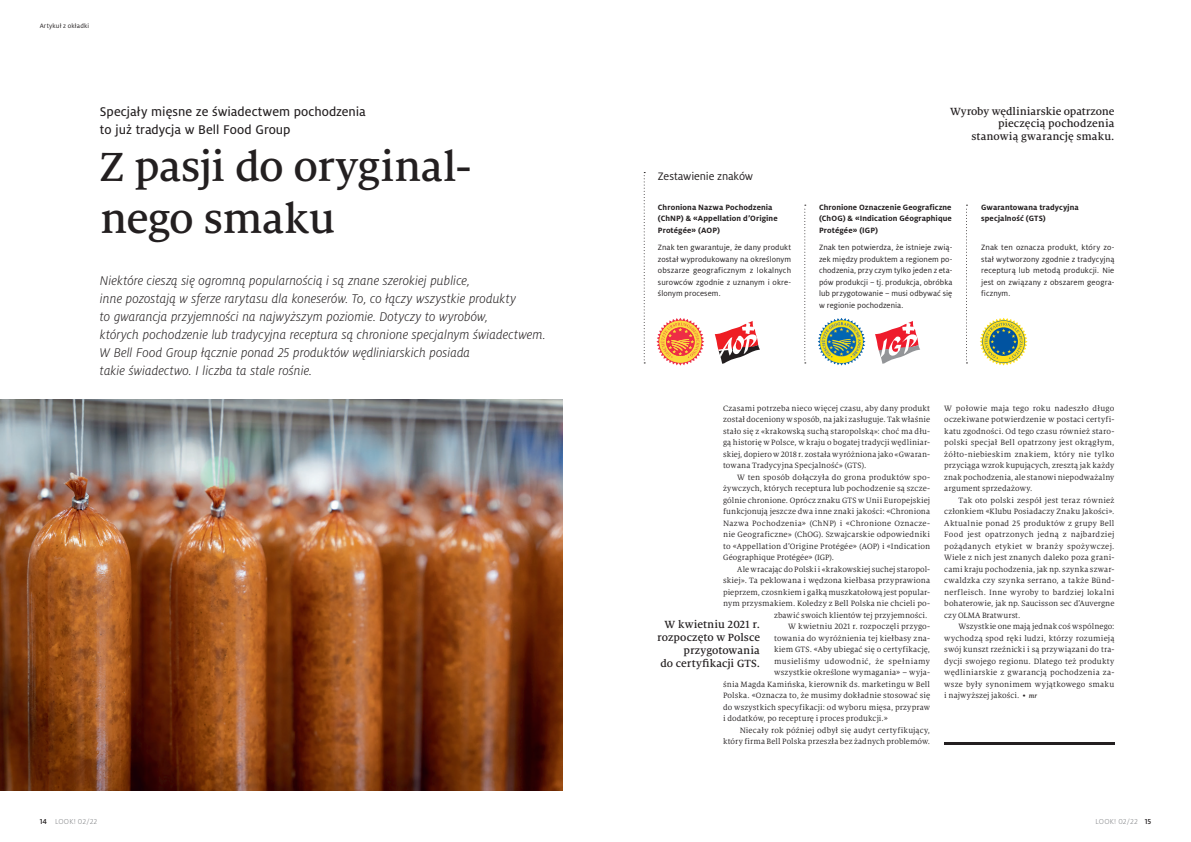
<style>
.page{position:relative;width:1191px;height:842px;background:#fff}
.page>*{position:absolute;margin:0;border:0;box-sizing:border-box;transform-origin:0 0}
.t1{font:500 45px/52px "Milo Serif Pro";letter-spacing:-.015em;color:#231f20}
.t2{font:italic 300 14px/18px "Milo Pro";color:#231f20}
.t3{font:14px/18px "Milo Pro Text";color:#231f20}
.t4{font:12px "Milo Pro";letter-spacing:-.01em;color:#231f20}
.t5{font:500 11.5px/13px "Milo Serif Pro";letter-spacing:.005em;color:#231f20;text-align:right}
.t6{font:8.5px/11.5px "Milo Serif Pro";letter-spacing:.015em;color:#231f20;text-align:justify}
.t7{font:8.5px/11.5px "Milo Pro";letter-spacing:.01em;color:#231f20;text-align:justify}
.t8{font:700 8.5px/11.5px "Milo Pro";letter-spacing:.01em;color:#231f20}
.t9{font:8.5px "Milo Serif Pro";letter-spacing:.04em;color:#231f20}
.t10{font:300 8px "Milo Pro";letter-spacing:.025em;color:#808285}
.t11{font:7px "Milo Pro";letter-spacing:.025em;color:#231f20}
.s1{font-weight:500;color:#231f20}
.s2{font-weight:500;font-style:italic;font-size:7px}
</style>
<div class="page">
<img style="left:0;top:399px;width:562px;height:391px">
<img style="left:818px;top:318px;width:47px;height:48px">
<svg style="left:656px;top:318px;width:48px;height:48px"></svg>
<svg style="left:980px;top:318px;width:47px;height:48px"></svg>
<svg style="left:875px;top:321px;width:45px;height:43px"></svg>
<svg style="left:715px;top:321px;width:45px;height:43px"></svg>
<svg style="left:804px;top:205px;width:2px;height:158px"></svg>
<hr style="left:944px;top:742px;width:170px;height:2px;background:#231f20">
<svg style="left:966px;top:205px;width:1px;height:158px"></svg>
<svg style="left:643px;top:172px;width:2px;height:191px"></svg>
<p class="t11" style="left:40px;top:22px;width:51px">Artykuł z okładki</p>
<h2 class="t3" style="left:100px;top:103px;width:267px">Specjały mięsne ze świadectwem pochodzenia to już tradycja w Bell Food Group</h2>
<h1 class="t1" style="left:100px;top:140px;width:373px">Z pasji do oryginal&shy;nego smaku</h1>
<p class="t2" style="left:100px;top:271px;width:447px">Niektóre cieszą się ogromną popularnością i są znane szerokiej publice,<br>inne pozostają w sferze rarytasu dla koneserów. To, co łączy wszystkie produkty<br>to gwarancja przyjemności na najwyższym poziomie. Dotyczy to wyrobów,<br>których pochodzenie lub tradycyjna receptura są chronione specjalnym świadectwem.<br>W Bell Food Group łącznie ponad 25 produktów wędliniarskich posiada<br>takie świadectwo. I liczba ta stale rośnie.</p>
<p class="t10" style="left:40px;top:817px;width:59px"><span class="s1">14</span> LOOK! 02/22</p>
<h3 class="t4" style="left:658px;top:169px;width:97px">Zestawienie znaków</h3>
<p class="t8" style="left:658px;top:202px;width:121px">Chroniona Nazwa Pochodzenia (ChNP) &amp; «Appellation dʼOrigine<br>Protégée» (AOP)</p>
<p class="t7" style="left:658px;top:242px;width:135px">Znak ten gwarantuje, że dany produkt został wyprodukowany na określonym obszarze geograficznym z lokalnych surowców zgodnie z uznanym i okre&shy;ślonym procesem.</p>
<h3 class="t5" style="left:950px;top:104px;width:166px">Wyroby wędliniarskie opatrzone pieczęcią pochodzenia stanowią gwarancję smaku.</h3>
<p class="t8" style="left:819px;top:202px;width:134px;text-align:justify">Chronione Oznaczenie Geograficzne (ChOG) &amp; «Indication Géographique Protégée» (IGP)</p>
<p class="t7" style="left:819px;top:242px;width:135px">Znak ten potwierdza, że istnieje zwią&shy;zek między produktem a regionem po&shy;chodzenia, przy czym tylko jeden z eta&shy;pów produkcji – tj. produkcja, obróbka lub przygotowanie – musi odbywać się w regionie pochodzenia.</p>
<p class="t8" style="left:981px;top:202px;width:99px">Gwarantowana tradycyjna specjalność (GTS)</p>
<p class="t7" style="left:981px;top:242px;width:135px">Znak ten oznacza produkt, który zo&shy;stał wytworzony zgodnie z tradycyjną recepturą lub metodą produkcji. Nie jest on związany z obszarem geogra&shy;ficznym.</p>
<p class="t6" style="left:723px;top:402px;width:208px">Czasami potrzeba nieco więcej czasu, aby dany produkt został doceniony w sposób, na jaki zasługuje. Tak właśnie stało się z «krakowską suchą staropolską»: choć ma dłu&shy;gą historię w Polsce, w kraju o bogatej tradycji wędliniar&shy;skiej, dopiero w 2018 r. została wyróżniona jako «Gwaran&shy;towana Tradycyjna Specjalność» (GTS).</p>
<p class="t6" style="left:723px;top:471px;width:208px;text-indent:14px">W ten sposób dołączyła do grona produktów spo&shy;żywczych, których receptura lub pochodzenie są szcze&shy;gólnie chronione. Oprócz znaku GTS w Unii Europejskiej funkcjonują jeszcze dwa inne znaki jakości: «Chroniona Nazwa Pochodzenia» (ChNP) i «Chronione Oznacze&shy;nie Geograficzne» (ChOG). Szwajcarskie odpowiedniki to «Appellation dʼOrigine Protégée» (AOP) i «Indication Géographique Protégée» (IGP).</p>
<p class="t6" style="left:737px;top:563px;width:194px">Ale wracając do Polski i «krakowskiej suchej staropol-</p>
<p class="t6" style="left:723px;top:575px;width:208px">skiej». Ta peklowana i wędzona kiełbasa przyprawiona</p>
<p class="t6" style="left:723px;top:586px;width:208px">pieprzem, czosnkiem i gałką muszkatołową jest popular-</p>
<p class="t6" style="left:723px;top:598px;width:208px">nym przysmakiem. Koledzy z Bell Polska nie chcieli po-</p>
<p class="t6" style="left:774px;top:609px;width:155px">zbawić swoich klientów tej przyjemności.</p>
<p class="t6" style="left:788px;top:621px;width:143px">W kwietniu 2021 r. rozpoczęli przygo-</p>
<p class="t6" style="left:774px;top:632px;width:157px">towania do wyróżnienia tej kiełbasy zna-</p>
<p class="t6" style="left:774px;top:644px;width:157px">kiem GTS. «Aby ubiegać się o certyfikację,</p>
<p class="t9" style="left:774px;top:656px;width:157px">musieliśmy udowodnić, że spełniamy</p>
<p class="t6" style="left:774px;top:667px;width:157px">wszystkie określone wymagania» – wyja-</p>
<p class="t6" style="left:723px;top:678px;width:208px">śnia Magda Kamińska, kierownik ds. marketingu w Bell</p>
<p class="t6" style="left:723px;top:690px;width:208px">Polska. «Oznacza to, że musimy dokładnie stosować się</p>
<p class="t6" style="left:723px;top:701px;width:208px">do wszystkich specyfikacji: od wyboru mięsa, przypraw</p>
<p class="t6" style="left:723px;top:713px;width:166px">i dodatków, po recepturę i proces produkcji.»</p>
<p class="t6" style="left:739px;top:724px;width:192px">Niecały rok później odbył się audyt certyfikujący,</p>
<p class="t6" style="left:723px;top:736px;width:208px">który firma Bell Polska przeszła bez żadnych problemów.</p>
<h3 class="t5" style="left:657px;top:617px;width:104px">W kwietniu 2021 r. rozpoczęto w Polsce przygotowania<br>do certyfikacji GTS.</h3>
<p class="t6" style="left:944px;top:402px;width:172px">W połowie maja tego roku nadeszło długo oczekiwane potwierdzenie w postaci certyfi&shy;katu zgodności. Od tego czasu również staro&shy;polski specjał Bell opatrzony jest okrągłym, żółto-niebieskim znakiem, który nie tylko przyciąga wzrok kupujących, zresztą jak każdy znak pochodzenia, ale stanowi niepodważalny argument sprzedażowy.</p>
<p class="t6" style="left:944px;top:494px;width:172px;text-indent:14px">Tak oto polski zespół jest teraz również członkiem «Klubu Posiadaczy Znaku Jakości».<br>Aktualnie ponad 25 produktów z grupy Bell Food jest opatrzonych jedną z najbardziej pożądanych etykiet w branży spożywczej.<br>Wiele z nich jest znanych daleko poza grani&shy;cami kraju pochodzenia, jak np. szynka szwar&shy;cwaldzka czy szynka serrano, a także Bünd&shy;nerfleisch. Inne wyroby to bardziej lokalni bohaterowie, jak np. Saucisson sec dʼAuvergne czy OLMA Bratwurst.</p>
<p class="t6" style="left:944px;top:621px;width:172px;text-indent:14px">Wszystkie one mają jednak coś wspólnego: wychodzą spod ręki ludzi, którzy rozumieją swój kunszt rzeźnicki i są przywiązani do tra&shy;dycji swojego regionu. Dlatego też produkty wędliniarskie z gwarancją pochodzenia za&shy;wsze były synonimem wyjątkowego smaku i najwyższej jakości. • <span class="s2">mr</span></p>
<p class="t10" style="left:1095px;top:817px;width:57px">LOOK! 02/22 <span class="s1">15</span></p>
</div>
